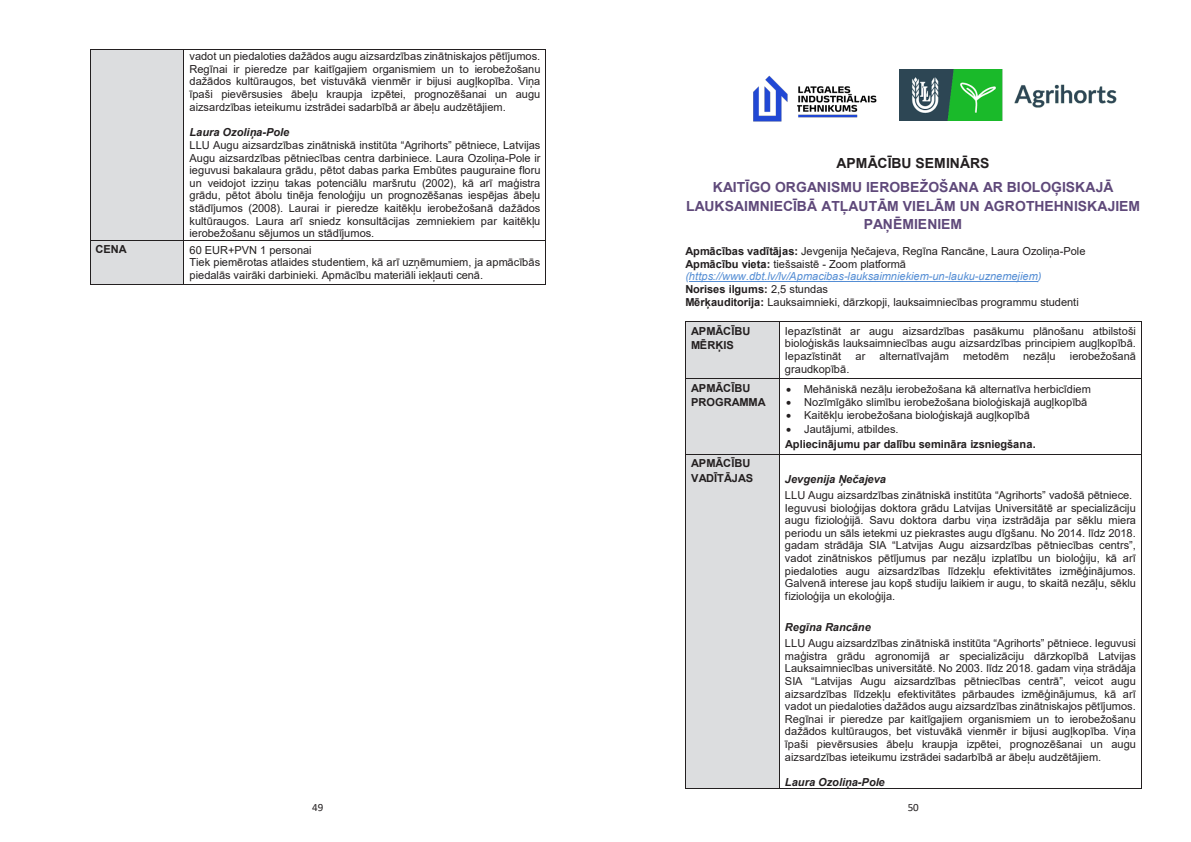
<style>
.page{position:relative;width:1191px;height:842px;background:#fff}
.page>*{position:absolute;margin:0;border:0;box-sizing:border-box;transform-origin:0 0}
.t1{font:700 13.9px/24.5px "Arial";color:#5f497a;text-align:center}
.t2{font:11px/12.6px "Arial";color:#231f20}
.t3{font:700 11px/14.4px "Arial";color:#231f20}
.t4{font:italic 700 11px "Arial";color:#231f20}
.t5{font:11px "Calibri";color:#231f20}
.s1{font-weight:700;font-style:italic}
.s2{color:#231f20}
.s3{font-weight:700}
.s4{font-style:italic;color:#548dd4}
.s5{font-weight:400}
</style>
<div class="page">
<hr style="left:689px;top:282px;width:348px;height:1px;background:#548dd4">
<div style="left:686px;top:322px;width:93px;height:56px;background:#dcdddf"></div>
<hr style="left:686px;top:321px;width:93px;height:1px;background:#231f20">
<hr style="left:779px;top:321px;width:361px;height:1px;background:#231f20">
<hr style="left:685px;top:322px;width:1px;height:56px;background:#231f20">
<hr style="left:779px;top:322px;width:1px;height:56px;background:#231f20">
<hr style="left:1140px;top:322px;width:1px;height:56px;background:#231f20">
<div style="left:686px;top:379px;width:93px;height:75px;background:#dcdddf"></div>
<hr style="left:686px;top:378px;width:93px;height:1px;background:#231f20">
<hr style="left:779px;top:378px;width:361px;height:1px;background:#231f20">
<hr style="left:685px;top:378px;width:1px;height:76px;background:#231f20">
<hr style="left:779px;top:378px;width:1px;height:76px;background:#231f20">
<hr style="left:1140px;top:378px;width:1px;height:76px;background:#231f20">
<div style="left:686px;top:454px;width:93px;height:335px;background:#dcdddf"></div>
<hr style="left:686px;top:454px;width:93px;height:1px;background:#231f20">
<hr style="left:779px;top:454px;width:361px;height:1px;background:#231f20">
<hr style="left:685px;top:454px;width:1px;height:335px;background:#231f20">
<hr style="left:686px;top:789px;width:93px;height:1px;background:#231f20">
<hr style="left:779px;top:454px;width:1px;height:335px;background:#231f20">
<hr style="left:779px;top:789px;width:361px;height:1px;background:#231f20">
<hr style="left:1140px;top:454px;width:1px;height:335px;background:#231f20">
<img style="left:753px;top:75px;width:124px;height:47px">
<img style="left:899px;top:70px;width:217px;height:51px">
<div style="left:90px;top:50px;width:94px;height:190px;background:#dcdddf"></div>
<hr style="left:90px;top:50px;width:94px;height:1px;background:#231f20">
<hr style="left:184px;top:50px;width:361px;height:1px;background:#231f20">
<hr style="left:90px;top:50px;width:1px;height:190px;background:#231f20">
<hr style="left:184px;top:50px;width:1px;height:190px;background:#231f20">
<hr style="left:545px;top:50px;width:1px;height:190px;background:#231f20">
<div style="left:90px;top:240px;width:94px;height:44px;background:#dcdddf"></div>
<hr style="left:90px;top:240px;width:94px;height:1px;background:#231f20">
<hr style="left:184px;top:240px;width:361px;height:1px;background:#231f20">
<hr style="left:90px;top:240px;width:1px;height:44px;background:#231f20">
<hr style="left:90px;top:284px;width:94px;height:1px;background:#231f20">
<hr style="left:184px;top:240px;width:1px;height:44px;background:#231f20">
<hr style="left:184px;top:284px;width:361px;height:1px;background:#231f20">
<hr style="left:545px;top:240px;width:1px;height:44px;background:#231f20">
<p class="t2" style="left:189px;top:50px;width:352px;text-align:justify">vadot un piedaloties dažādos augu aizsardzības zinātniskajos pētījumos.<br>Regīnai ir pieredze par kaitīgajiem organismiem un to ierobežošanu dažādos kultūraugos, bet vistuvākā vienmēr ir bijusi augļkopība. Viņa īpaši pievērsusies ābeļu kraupja izpētei, prognozēšanai un augu aizsardzības ieteikumu izstrādei sadarbībā ar ābeļu audzētājiem.</p>
<p class="t2" style="left:189px;top:126px;width:352px"><span class="s1">Laura Ozoliņa-Pole<br></span>LLU Augu aizsardzības zinātniskā institūta “Agrihorts” pētniece, Latvijas Augu aizsardzības pētniecības centra darbiniece. Laura Ozoliņa-Pole ir ieguvusi bakalaura grādu, pētot dabas parka Embūtes pauguraine floru un veidojot izziņu takas potenciālu maršrutu (2002), kā arī maģistra grādu, pētot ābolu tinēja fenoloģiju un prognozēšanas iespējas ābeļu stādījumos (2008). Laurai ir pieredze kaitēkļu ierobežošanā dažādos kultūraugos. Laura arī sniedz konsultācijas zemniekiem par kaitēkļu ierobežošanu sējumos un stādījumos.</p>
<p class="t3" style="left:96px;top:243px;width:33px">CENA</p>
<p class="t2" style="left:189px;top:243px;width:352px">60 EUR+PVN 1 personai<br>Tiek piemērotas atlaides studentiem, kā arī uzņēmumiem, ja apmācībās piedalās vairāki darbinieki. Apmācību materiāli iekļauti cenā.</p>
<p class="t5" style="left:312px;top:800px;width:13px">49</p>
<p class="t1" style="left:713px;top:151px;width:402px"><span class="s2">APMĀCĪBU SEMINĀRS<br></span>KAITĪGO ORGANISMU IEROBEŽOŠANA AR BIOLOĢISKAJĀ</p>
<p class="t1" style="left:686px;top:197px;width:455px;line-height:18.2px">LAUKSAIMNIECĪBĀ ATĻAUTĀM VIELĀM UN AGROTHEHNISKAJIEM<br>PAŅĒMIENIEM</p>
<p class="t2" style="left:685px;top:245px;width:401px"><span class="s3">Apmācības vadītājas:</span> Jevgenija Ņečajeva, Regīna Rancāne, Laura Ozoliņa-Pole <span class="s3">Apmācību vieta:</span> tiešsaistē - Zoom platformā <span class="s4">(https://www.dbt.lv/lv/Apmacibas-lauksaimniekiem-un-lauku-uznemejiem)<br></span><span class="s3">Norises ilgums:</span> 2,5 stundas<br><span class="s3">Mērķauditorija:</span> Lauksaimnieki, dārzkopji, lauksaimniecības programmu studenti</p>
<p class="t3" style="left:691px;top:324px;width:61px">APMĀCĪBU<br>MĒRĶIS</p>
<p class="t2" style="left:785px;top:325px;width:352px;text-align:justify">Iepazīstināt ar augu aizsardzības pasākumu plānošanu atbilstoši bioloģiskās lauksaimniecības augu aizsardzības principiem augļkopībā.<br>Iepazīstināt</p>
<p class="t2" style="left:855px;top:350px;width:11px">ar</p>
<p class="t2" style="left:879px;top:350px;width:71px">alternatīvajām</p>
<p class="t2" style="left:963px;top:350px;width:47px">metodēm</p>
<p class="t2" style="left:1023px;top:350px;width:34px">nezāļu</p>
<p class="t2" style="left:1070px;top:350px;width:67px">ierobežošanā</p>
<p class="t2" style="left:785px;top:362px;width:66px">graudkopībā.</p>
<p class="t3" style="left:691px;top:381px;width:76px">APMĀCĪBU<br>PROGRAMMA</p>
<p class="t2" style="left:786px;top:382px;width:306px">• Mehāniskā nezāļu ierobežošana kā alternatīva herbicīdiem</p>
<p class="t2" style="left:786px;top:396px;width:303px">• Nozīmīgāko slimību ierobežošana bioloģiskajā augļkopībā</p>
<p class="t2" style="left:786px;top:409px;width:245px">• Kaitēkļu ierobežošana bioloģiskajā augļkopībā</p>
<p class="t3" style="left:785px;top:421px;width:252px;line-height:15.4px">• <span class="s5">Jautājumi, atbildes.<br></span>Apliecinājumu par dalību semināra izsniegšana.</p>
<p class="t3" style="left:691px;top:456px;width:64px">APMĀCĪBU<br>VADĪTĀJAS</p>
<p class="t2" style="left:785px;top:471px;width:349px;line-height:15.6px"><span class="s1">Jevgenija Ņečajeva<br></span>LLU Augu aizsardzības zinātniskā institūta “Agrihorts” vadošā pētniece.</p>
<p class="t2" style="left:785px;top:501px;width:352px;text-align:justify">Ieguvusi bioloģijas doktora grādu Latvijas Universitātē ar specializāciju augu fizioloģijā. Savu doktora darbu viņa izstrādāja par sēklu miera periodu un sāls ietekmi uz piekrastes augu dīgšanu. No 2014. līdz 2018. gadam strādāja SIA “Latvijas Augu aizsardzības pētniecības centrs”, vadot zinātniskos pētījumus par nezāļu izplatību un bioloģiju, kā arī piedaloties augu aizsardzības līdzekļu efektivitātes izmēģinājumos.<br>Galvenā interese jau kopš studiju laikiem ir augu, to skaitā nezāļu, sēklu fizioloģija un ekoloģija.</p>
<p class="t2" style="left:785px;top:619px;width:352px;line-height:15.6px"><span class="s1">Regīna Rancāne<br></span>LLU Augu aizsardzības zinātniskā institūta “Agrihorts” pētniece. Ieguvusi</p>
<p class="t2" style="left:785px;top:649px;width:352px;text-align:justify">maģistra grādu agronomijā ar specializāciju dārzkopībā Latvijas Lauksaimniecības universitātē. No 2003. līdz 2018. gadam viņa strādāja SIA “Latvijas Augu aizsardzības pētniecības centrā”, veicot augu aizsardzības līdzekļu efektivitātes pārbaudes izmēģinājumus, kā arī vadot un piedaloties dažādos augu aizsardzības zinātniskajos pētījumos.<br>Regīnai ir pieredze par kaitīgajiem organismiem un to ierobežošanu dažādos kultūraugos, bet vistuvākā vienmēr ir bijusi augļkopība. Viņa īpaši pievērsusies ābeļu kraupja izpētei, prognozēšanai un augu aizsardzības ieteikumu izstrādei sadarbībā ar ābeļu audzētājiem.</p>
<p class="t4" style="left:785px;top:775px;width:101px">Laura Ozoliņa-Pole</p>
<p class="t5" style="left:907px;top:800px;width:13px">50</p>
</div>
